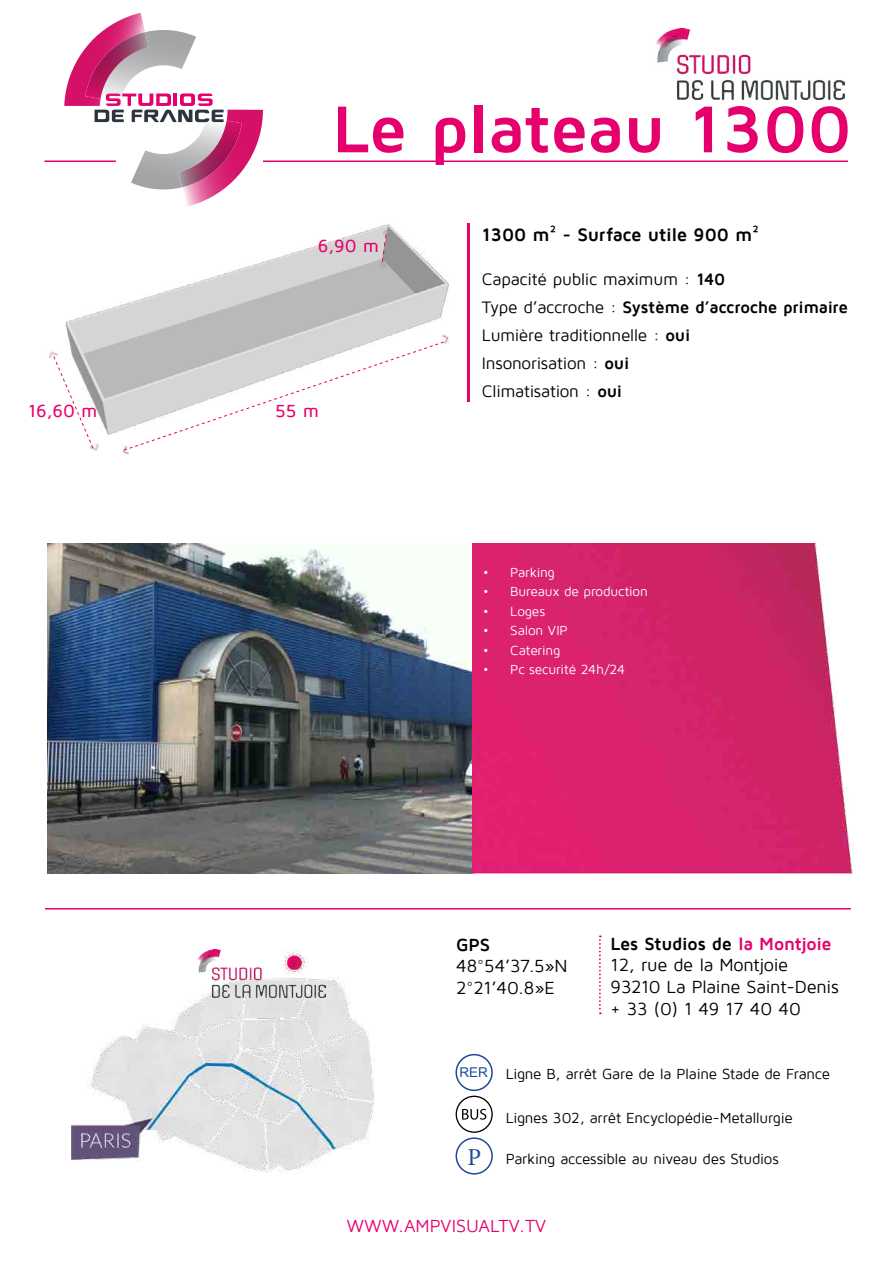
<style>
.page{position:relative;width:893px;height:1263px;background:#fff}
.page>*{position:absolute;margin:0;border:0;box-sizing:border-box;transform-origin:0 0}
.t1{font:700 68.4px "Maven Pro";letter-spacing:-.01em;color:#e6006d}
.t2{font:24.3px "Minion Pro";color:#1b499a}
.t3{font:700 18.6px "Maven Pro";letter-spacing:-.01em;color:#000}
.t4{font:18px/21.6px "Maven Pro";letter-spacing:-.015em;color:#000}
.t5{font:18px "Maven Pro";color:#e6006d}
.t6{font:500 18px "Maven Pro";color:#e6006d}
.t7{font:700 18px "Maven Pro";color:#000}
.t8{font:17.1px/27.9px "Maven Pro";letter-spacing:-.015em;color:#000}
.t9{font:15px "Maven Pro";letter-spacing:-.015em;color:#000}
.t10{font:13.5px "Maven Pro";letter-spacing:-.01em;color:#fff}
.t11{font:13.5px "Arial";color:#1b499a}
.s1{font-weight:700}
.s2{font-weight:700;color:#e6006d}
</style>
<div class="page">
<hr style="left:45px;top:908px;width:806px;height:1px;background:#e6006d">
<svg style="left:599px;top:935px;width:2px;height:79px"></svg>
<img style="left:71px;top:977px;width:303px;height:196px">
<div style="left:456px;top:1096px;width:37px;height:37px;border:1px solid #020203;border-radius:50%"></div>
<svg style="left:462px;top:1109px;width:24px;height:11px"></svg>
<div style="left:456px;top:1137px;width:37px;height:37px;border:1px solid #1b499a;border-radius:50%"></div>
<div style="left:455px;top:1054px;width:38px;height:37px;border:1px solid #1b499a;border-radius:50%"></div>
<img style="left:197px;top:949px;width:129px;height:48px">
<div style="left:170px;top:1156px;width:37px;height:38px;background:#fff"></div>
<hr style="left:467px;top:223px;width:3px;height:179px;background:#e6006d">
<img style="left:655px;top:29px;width:189px;height:70px">
<hr style="left:263px;top:160px;width:585px;height:2px;background:#e6006d">
<hr style="left:44px;top:160px;width:72px;height:2px;background:#e6006d">
<svg style="left:64px;top:13px;width:199px;height:193px"></svg>
<img style="left:92px;top:443px;width:7px;height:8px">
<svg style="left:49px;top:351px;width:45px;height:98px"></svg>
<img style="left:48px;top:543px;width:806px;height:330px">
<img style="left:53px;top:224px;width:396px;height:217px">
<svg style="left:377px;top:229px;width:14px;height:40px"></svg>
<h1 class="t1" style="left:332px;top:93px;width:522px">Le plateau 1300</h1>
<p class="t6" style="left:318px;top:237px;width:63px">6,90 m</p>
<p class="t6" style="left:28px;top:402px;width:71px">16,60 m</p>
<p class="t6" style="left:275px;top:402px;width:45px">55 m</p>
<p class="t3" style="left:482px;top:225px;width:279px">1300 m² - Surface utile 900 m²</p>
<p class="t8" style="left:482px;top:266px;width:368px">Capacité public maximum : <span class="s1">140<br></span>Type d’accroche : <span class="s1">Système d’accroche primaire<br></span>Lumière traditionnelle : <span class="s1">oui<br></span>Insonorisation : <span class="s1">oui<br></span>Climatisation : <span class="s1">oui</span></p>
<p class="t10" style="left:483px;top:565px;width:73px">• Parking</p>
<p class="t10" style="left:483px;top:584px;width:166px">• Bureaux de production</p>
<p class="t10" style="left:483px;top:604px;width:63px">• Loges</p>
<p class="t10" style="left:483px;top:623px;width:86px">• Salon VIP</p>
<p class="t10" style="left:483px;top:643px;width:78px">• Catering</p>
<p class="t10" style="left:483px;top:662px;width:143px">• Pc securité 24h/24</p>
<p class="t7" style="left:456px;top:935px;width:36px">GPS</p>
<p class="t4" style="left:456px;top:955px;width:113px">48°54’37.5»N<br>2°21’40.8»E</p>
<p class="t4" style="left:611px;top:933px;width:230px"><span class="s1">Les Studios de</span> <span class="s2">la Montjoie<br></span>12, rue de la Montjoie<br>93210 La Plaine Saint-Denis + 33 (0) 1 49 17 40 40</p>
<p class="t11" style="left:460px;top:1063px;width:30px">RER</p>
<h2 class="t2" style="left:467px;top:1140px;width:15px">P</h2>
<p class="t9" style="left:506px;top:1066px;width:326px">Ligne B, arrêt Gare de la Plaine Stade de France</p>
<p class="t9" style="left:506px;top:1110px;width:288px">Lignes 302, arrêt Encyclopédie-Metallurgie</p>
<p class="t9" style="left:506px;top:1151px;width:275px">Parking accessible au niveau des Studios</p>
<p class="t5" style="left:347px;top:1216px;width:201px">WWW.AMPVISUALTV.TV</p>
</div>
